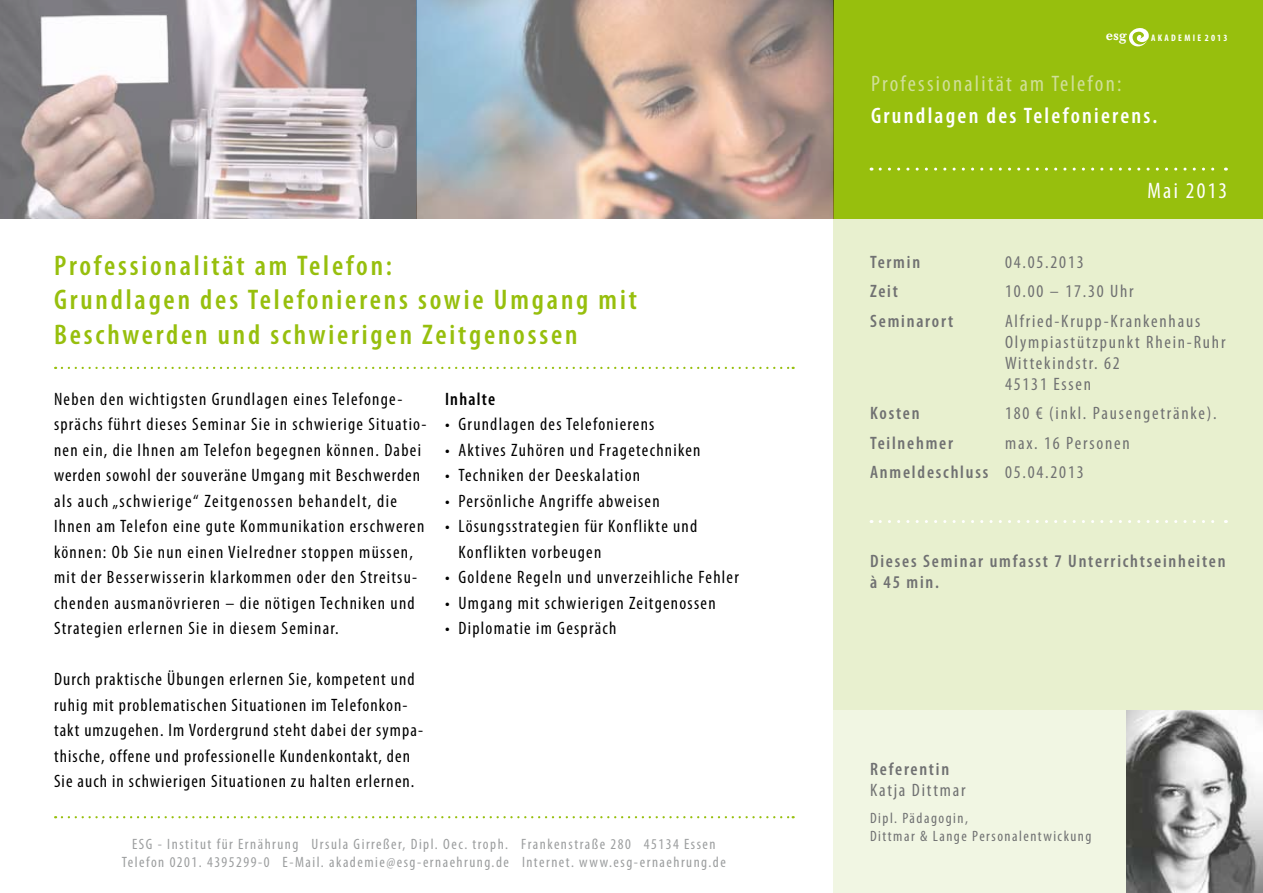
<style>
.page{position:relative;width:1263px;height:893px;background:#fff}
.page>*{position:absolute;margin:0;border:0;box-sizing:border-box;transform-origin:0 0}
.t1{font:600 condensed 28.5px/34.5px "Myriad Pro";letter-spacing:.1em;color:#97bf0d}
.t2{font:600 condensed 22.5px "Myriad Pro";letter-spacing:.1em;color:#fff}
.t3{font:condensed 22.5px "Myriad Pro";letter-spacing:.1em;color:#d0df99}
.t4{font:condensed 22.5px "Myriad Pro";letter-spacing:.1em;color:#fff}
.t5{font:condensed 18px/25.5px "Myriad Pro";letter-spacing:.07em;color:#000}
.t6{font:condensed 18px/21px "Myriad Pro";letter-spacing:.1em;color:#707172}
.t7{font:600 condensed 18px/21px "Myriad Pro";letter-spacing:.1em;color:#707172}
.t8{font:600 condensed 18px "Myriad Pro";letter-spacing:.07em;color:#000}
.t9{font:condensed 15px/18px "Myriad Pro";letter-spacing:.1em;color:#9c9e9f;text-align:center}
.t10{font:condensed 15px/18px "Myriad Pro";letter-spacing:.1em;color:#707172}
.t11{font:500 13.5px "Baskerville BE";color:#fff}
.t12{font:700 condensed 9.6px "Myriad Pro";letter-spacing:.24em;color:#fff}
.s1{font-weight:600}
</style>
<div class="page">
<svg style="left:62px;top:816px;width:732px;height:2px"></svg>
<svg style="left:62px;top:367px;width:732px;height:2px"></svg>
<div style="left:833px;top:219px;width:430px;height:492px;background:#e8f0cf"></div>
<div style="left:833px;top:0;width:430px;height:219px;background:#97bf0d"></div>
<div style="left:833px;top:711px;width:430px;height:182px;background:#f1f6e3"></div>
<img style="left:1127px;top:711px;width:136px;height:182px">
<svg style="left:1129px;top:28px;width:20px;height:19px"></svg>
<svg style="left:880px;top:520px;width:346px;height:3px"></svg>
<svg style="left:880px;top:168px;width:346px;height:3px"></svg>
<img style="left:0;top:0;width:833px;height:219px">
<p class="t11" style="left:1106px;top:28px;width:22px">esg</p>
<p class="t12" style="left:1151px;top:31px;width:78px">AKADEMIE 2013</p>
<p class="t3" style="left:871px;top:70px;width:252px">Professionalität am Telefon:</p>
<p class="t2" style="left:871px;top:103px;width:288px">Grundlagen des Telefonierens.</p>
<p class="t4" style="left:1147px;top:177px;width:81px">Mai 2013</p>
<h1 class="t1" style="left:54px;top:248px;width:584px">Professionalität am Telefon:<br>Grundlagen des Telefonierens sowie Umgang mit<br>Beschwerden und schwierigen Zeitgenossen</h1>
<p class="t7" style="left:870px;top:252px;width:52px">Termin</p>
<p class="t6" style="left:1005px;top:251px;width:80px">04.05.2013</p>
<p class="t7" style="left:870px;top:281px;width:29px">Zeit</p>
<p class="t6" style="left:1005px;top:281px;width:130px">10.00 – 17.30 Uhr</p>
<p class="t7" style="left:870px;top:311px;width:85px">Seminarort</p>
<p class="t6" style="left:1005px;top:310px;width:222px">Alfried-Krupp-Krankenhaus<br>Olympiastützpunkt Rhein-Ruhr<br>Wittekindstr. 62<br>45131 Essen</p>
<p class="t7" style="left:870px;top:403px;width:51px">Kosten</p>
<p class="t6" style="left:1005px;top:403px;width:213px">180 € (inkl. Pausengetränke).</p>
<p class="t7" style="left:870px;top:433px;width:85px">Teilnehmer</p>
<p class="t5" style="left:54px;top:386px;width:374px">Neben den wichtigsten Grundlagen eines Telefonge&shy;sprächs führt dieses Seminar Sie in schwierige Situatio&shy;nen ein, die Ihnen am Telefon begegnen können. Dabei werden sowohl der souveräne Umgang mit Beschwerden als auch „schwierige“ Zeitgenossen behandelt, die Ihnen am Telefon eine gute Kommunikation erschweren können: Ob Sie nun einen Vielredner stoppen müssen, mit der Besserwisserin klarkommen oder den Streitsu&shy;chenden ausmanövrieren – die nötigen Techniken und Strategien erlernen Sie in diesem Seminar.</p>
<p class="t5" style="left:54px;top:666px;width:371px">Durch praktische Übungen erlernen Sie, kompetent und ruhig mit problematischen Situationen im Telefonkon&shy;takt umzugehen. Im Vordergrund steht dabei der sympa&shy;thische, offene und professionelle Kundenkontakt, den Sie auch in schwierigen Situationen zu halten erlernen.</p>
<p class="t8" style="left:445px;top:389px;width:52px">Inhalte</p>
<p class="t5" style="left:445px;top:411px;width:211px">• Grundlagen des Telefonierens</p>
<p class="t5" style="left:445px;top:437px;width:257px">• Aktives Zuhören und Fragetechniken</p>
<p class="t5" style="left:445px;top:462px;width:197px">• Techniken der Deeskalation</p>
<p class="t5" style="left:445px;top:488px;width:216px">• Persönliche Angriffe abweisen</p>
<p class="t5" style="left:458px;top:513px;width:240px;text-indent:-14px">• Lösungsstrategien für Konflikte und<br>Konflikten vorbeugen</p>
<p class="t5" style="left:445px;top:564px;width:295px">• Goldene Regeln und unverzeihliche Fehler</p>
<p class="t5" style="left:445px;top:590px;width:272px">• Umgang mit schwierigen Zeitgenossen</p>
<p class="t5" style="left:445px;top:615px;width:173px">• Diplomatie im Gespräch</p>
<p class="t6" style="left:870px;top:428px;width:261px;line-height:29.5px;text-indent:135px">max. 16 Personen<br><span class="s1">Anmeldeschluss</span> 05.04.2013</p>
<p class="t7" style="left:870px;top:551px;width:357px">Dieses Seminar umfasst 7 Unterrichtseinheiten à 45 min.</p>
<p class="t7" style="left:870px;top:759px;width:81px">Referentin</p>
<p class="t6" style="left:870px;top:779px;width:97px">Katja Dittmar</p>
<p class="t10" style="left:870px;top:808px;width:223px">Dipl. Pädagogin,<br>Dittmar &amp; Lange Personalentwickung</p>
<p class="t9" style="left:122px;top:835px;width:605px">ESG - Institut für Ernährung Ursula Girreßer, Dipl. Oec. troph. Frankenstraße 280 45134 Essen<br>Telefon 0201. 4395299-0 E-Mail. akademie@esg-ernaehrung.de Internet. www.esg-ernaehrung.de</p>
</div>
